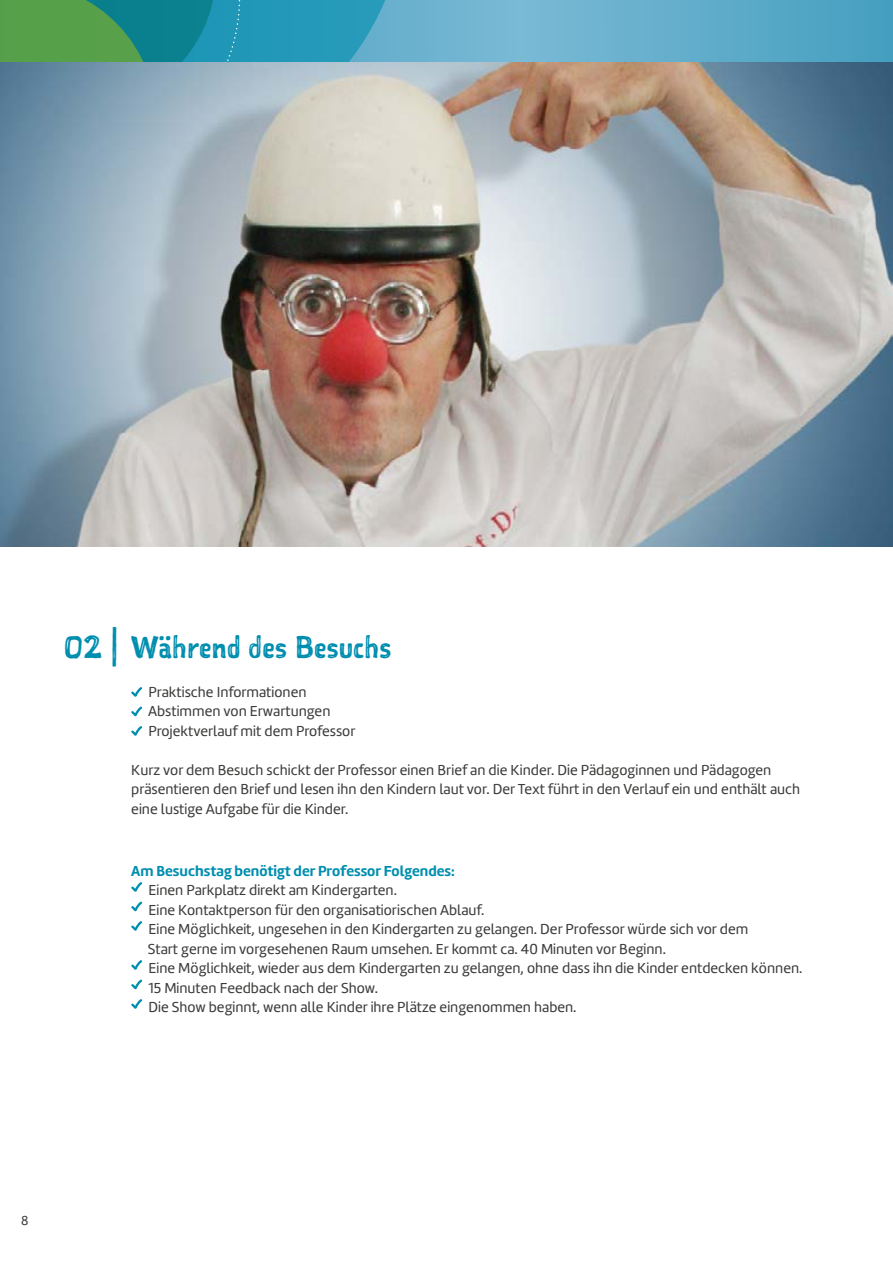
<style>
.page{position:relative;width:893px;height:1263px;background:#fff}
.page>*{position:absolute;margin:0;border:0;box-sizing:border-box;transform-origin:0 0}
.t1{font:30px "Sketchnote Square";color:#008eaf}
.t2{font:15px/19.5px "Marine";color:#3c3c3b}
.t3{font:700 15px "Marine";color:#008eaf}
.t4{font:13.5px "Marine";color:#3c3c3b}
</style>
<div class="page">
<img style="left:0;top:61px;width:892px;height:486px">
<svg style="left:406px;top:0;width:486px;height:61px;background:#63aecb"></svg>
<svg style="left:0;top:0;width:406px;height:61px;background:#339791"></svg>
<hr style="left:892px;top:0;width:1px;height:61px;background:#439fbf">
<svg style="left:131px;top:687px;width:11px;height:10px"></svg>
<svg style="left:131px;top:706px;width:11px;height:10px"></svg>
<svg style="left:131px;top:726px;width:11px;height:10px"></svg>
<svg style="left:131px;top:882px;width:11px;height:10px"></svg>
<svg style="left:131px;top:901px;width:11px;height:10px"></svg>
<svg style="left:131px;top:921px;width:11px;height:10px"></svg>
<svg style="left:131px;top:960px;width:11px;height:10px"></svg>
<svg style="left:131px;top:979px;width:11px;height:10px"></svg>
<svg style="left:131px;top:999px;width:11px;height:10px"></svg>
<hr style="left:892px;top:61px;width:1px;height:486px;background:#d5d5d5">
<h1 class="t1" style="left:64px;top:626px;width:329px">02 | Während des Besuchs</h1>
<p class="t2" style="left:148px;top:682px;width:209px">Praktische Informationen<br>Abstimmen von Erwartungen<br>Projektverlauf mit dem Professor</p>
<p class="t2" style="left:131px;top:760px;width:670px">Kurz vor dem Besuch schickt der Professor einen Brief an die Kinder. Die Pädagoginnen und Pädagogen präsentieren den Brief und lesen ihn den Kindern laut vor. Der Text führt in den Verlauf ein und enthält auch eine lustige Aufgabe für die Kinder.</p>
<p class="t3" style="left:131px;top:861px;width:325px">Am Besuchstag benötigt der Professor Folgendes:</p>
<p class="t2" style="left:148px;top:881px;width:656px">Einen Parkplatz direkt am Kindergarten.<br>Eine Kontaktperson für den organisatiorischen Ablauf.<br>Eine Möglichkeit, ungesehen in den Kindergarten zu gelangen. Der Professor würde sich vor dem<br>Start gerne im vorgesehenen Raum umsehen. Er kommt ca. 40 Minuten vor Beginn.<br>Eine Möglichkeit, wieder aus dem Kindergarten zu gelangen, ohne dass ihn die Kinder entdecken können.<br>15 Minuten Feedback nach der Show.<br>Die Show beginnt, wenn alle Kinder ihre Plätze eingenommen haben.</p>
<p class="t4" style="left:21px;top:1212px;width:9px">8</p>
</div>
